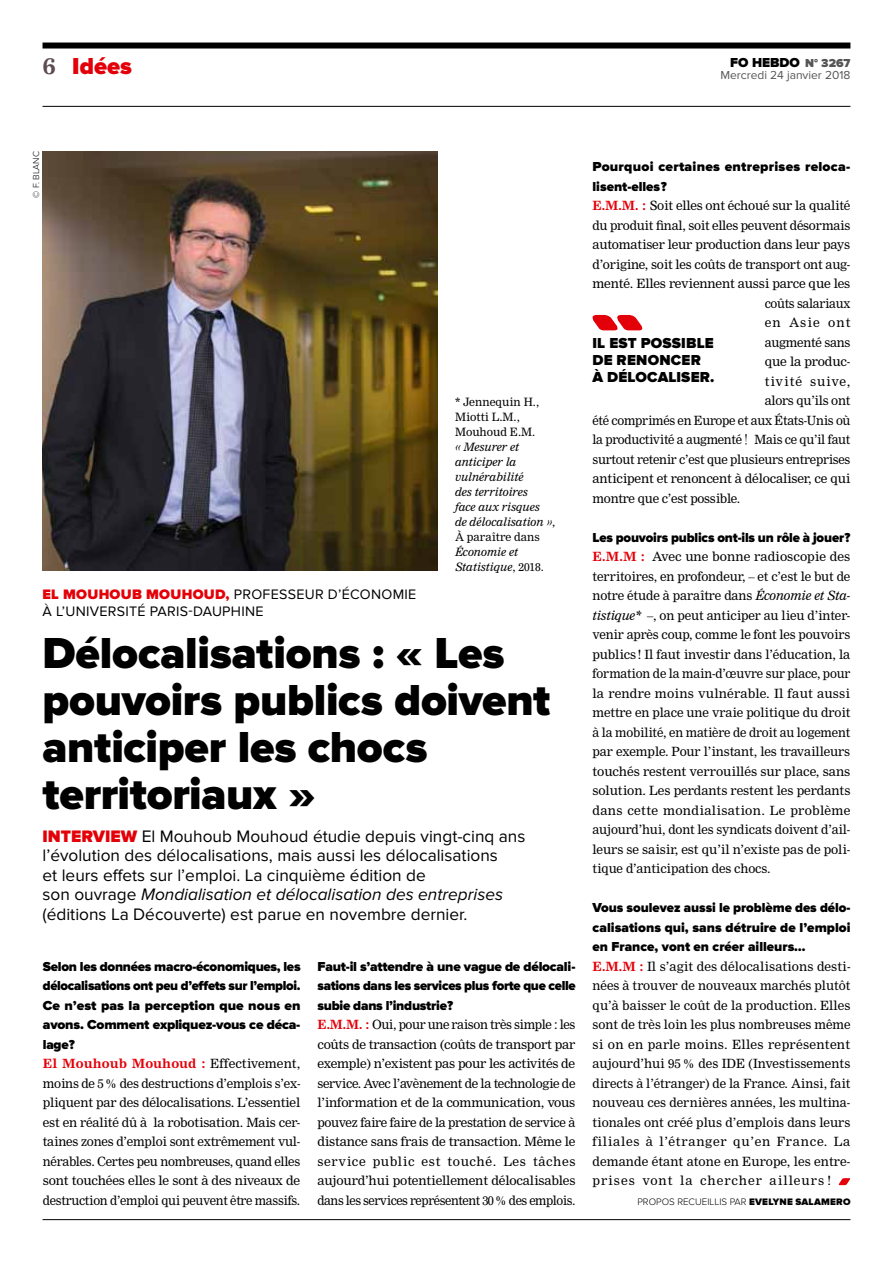
<style>
.page{position:relative;width:893px;height:1263px;background:#fff}
.page>*{position:absolute;margin:0;border:0;box-sizing:border-box;transform-origin:0 0}
.t1{font:900 45px/47.2px "Proxima Nova";letter-spacing:-.005em;color:#000}
.t2{font:900 24px "Proxima Nova";color:#e30008}
.t3{font:17.25px/19.5px "Proxima Nova";color:#000}
.t4{font:900 15px/17.2px "Proxima Nova";letter-spacing:.015em;color:#000}
.t5{font:14.25px "Proxima Nova";letter-spacing:.02em;color:#000}
.t6{font:900 14.25px "Proxima Nova";letter-spacing:.02em;color:#e30008}
.t7{font:900 13.5px/19.5px "Proxima Nova";letter-spacing:-.015em;color:#000;text-align:justify}
.t8{font:900 13.5px/19.5px "Proxima Nova";letter-spacing:.02em;color:#000}
.t9{font:12.45px/19.5px "Nimrod";letter-spacing:-.02em;color:#000;text-align:justify}
.t10{font:12.45px "Nimrod";letter-spacing:.07em;color:#000}
.t11{font:12.45px "Nimrod";letter-spacing:.08em;color:#000}
.t12{font:12px/12px "Proxima Nova";color:#565555;text-align:right}
.t13{font:italic 11.25px/15px "Nimrod";color:#000}
.t14{font:11.25px/15px "Nimrod";color:#000}
.t15{font:300 9.75px "Proxima Nova";color:#000}
.t16{font:900 9.75px "Proxima Nova";color:#000}
.t17{font:300 9px "Proxima Nova";color:#000}
.s1{font-family:"Nimrod";font-weight:700;font-size:22.5px;color:#5d4b53}
.s2{font-weight:900;font-size:13.5px;color:#000}
.s3{font-weight:900}
.s4{font-style:normal}
.s5{font-weight:400;color:#000}
.s6{font-weight:900;color:#e30008}
.s7{font-style:italic}
.s8{font-weight:700;color:#e30008}
.s9{font-family:"MS Mincho"}
</style>
<div class="page">
<hr style="left:43px;top:1219px;width:807px;height:1px;background:#000">
<div style="left:43px;top:43px;width:807px;height:6px;background:#000"></div>
<hr style="left:43px;top:106px;width:807px;height:1px;background:#000">
<img style="left:43px;top:151px;width:395px;height:420px">
<svg style="left:592px;top:315px;width:51px;height:15px"></svg>
<svg style="left:838px;top:1178px;width:13px;height:7px"></svg>
<h2 class="t2" style="left:43px;top:52px;width:91px"><span class="s1">6</span> Idées</h2>
<p class="t12" style="left:720px;top:57px;width:132px"><span class="s2">O</span> <span class="s3">N° 3267<br></span>Mercredi 24 janvier 2018</p>
<p class="t7" style="left:730px;top:53px;width:32px">FO HEBD</p>
<p class="t17" style="left:31px;top:198px;width:48px;rotate:-90deg">© F. BLAN C</p>
<p class="t14" style="left:455px;top:394px;width:86px">* Jennequin H.,<br>Miotti L.M.,<br>Mouhoud E.M.</p>
<p class="t13" style="left:455px;top:439px;width:102px">« Mesurer et anticiper la vulnérabilité<br>des territoires<br>face aux risques<br>de délocalisation »<span class="s4">,<br>À paraître dans</span></p>
<p class="t13" style="left:455px;top:544px;width:91px">Économie et<br>Statistique<span class="s4">, 2018.</span></p>
<p class="t6" style="left:43px;top:586px;width:219px">El Mouhoub Mouhoud, <span class="s5">professe</span></p>
<p class="t5" style="left:305px;top:586px;width:111px">ur d’économie</p>
<p class="t5" style="left:43px;top:603px;width:221px">à l’université Paris-Dauphine</p>
<h1 class="t1" style="left:43px;top:630px;width:509px">Délocalisations : « Les pouvoirs publics doivent anticiper les chocs territoriaux »</h1>
<p class="t3" style="left:43px;top:826px;width:484px"><span class="s6">Interview</span> El Mouhoub Mouhoud étudie depuis vingt-cinq ans l’évolution des délocalisations, mais aussi les délocalisations<br>et leurs effets sur l’emploi. La cinquième édition de<br>son ouvrage <span class="s7">Mondialisation et délocalisation des entreprises </span>(éditions La Découverte) est parue en novembre dernier.</p>
<p class="t7" style="left:43px;top:957px;width:259px">Selon les données macro-économiques, les délocalisations ont peu d’effets sur l’emploi.<br>Ce n’est pas la perception que nous en avons. Comment expliquez-vous ce déca&shy;lage ?</p>
<p class="t9" style="left:43px;top:1054px;width:259px"><span class="s8">El Mouhoub Mouhoud :</span> Effectivement, moins de 5% des destructions d’emplois s’ex&shy;pliquent par des délocalisations. L’essentiel est en réalité dû à la robotisation. Mais cer&shy;taines zones d’emploi sont extrêmement vul&shy;nérables. Certes peu nombreuses, quand elles sont touchées elles le sont à des niveaux de destruction d’emploi qui peuvent être massifs.</p>
<p class="t7" style="left:317px;top:957px;width:260px">Faut-il s’attendre à une vague de délocali&shy;sations dans les services plus forte que celle subie dans l’industrie ?</p>
<p class="t9" style="left:317px;top:1015px;width:260px"><span class="s8">E.M.M. :</span> Oui, pour une raison très simple : les coûts de transaction (coûts de transport par exemple) n’existent pas pour les activités de service. Avec l’avènement de la technologie de l’information et de la communication, vous pouvez faire faire de la prestation de service à distance sans frais de transaction. Même le service public est touché. Les tâches aujourd’hui potentiellement délocalisables dans les services représentent 30% des emplois.</p>
<p class="t8" style="left:592px;top:157px;width:259px">Pourquoi certaines entreprises reloca&shy;lisent-elles ?</p>
<p class="t9" style="left:592px;top:196px;width:259px"><span class="s8">E.M.M. :</span> Soit elles ont échoué sur la qualité</p>
<p class="t9" style="left:592px;top:215px;width:260px">du produit final, soit elles peuvent désormais</p>
<p class="t9" style="left:592px;top:235px;width:259px">automatiser leur production dans leur pays</p>
<p class="t9" style="left:592px;top:254px;width:259px">d’origine, soit les coûts de transport ont aug-</p>
<p class="t9" style="left:592px;top:274px;width:259px">menté. Elles reviennent aussi parce que les</p>
<p class="t9" style="left:765px;top:293px;width:87px">coûts salariaux</p>
<p class="t11" style="left:765px;top:315px;width:87px">en Asie ont</p>
<p class="t9" style="left:765px;top:332px;width:87px">augmenté sans</p>
<p class="t9" style="left:765px;top:352px;width:87px">que la produc-</p>
<p class="t10" style="left:765px;top:374px;width:87px">tivité suive,</p>
<p class="t9" style="left:765px;top:391px;width:87px">alors qu’ils ont</p>
<p class="t9" style="left:592px;top:410px;width:260px">été comprimés en Europe et aux États-Unis où</p>
<p class="t9" style="left:592px;top:430px;width:259px">la productivité a augmenté<span class="s9">!</span> Mais ce qu’il faut</p>
<p class="t9" style="left:592px;top:449px;width:259px">surtout retenir c’est que plusieurs entreprises</p>
<p class="t9" style="left:592px;top:469px;width:260px">anticipent et renoncent à délocaliser, ce qui</p>
<p class="t9" style="left:592px;top:488px;width:149px">montre que c’est possible.</p>
<p class="t7" style="left:592px;top:528px;width:259px">Les pouvoirs publics ont-ils un rôle à jouer ?</p>
<p class="t9" style="left:592px;top:547px;width:260px"><span class="s8">E.M.M :</span> Avec une bonne radioscopie des territoires, en profondeur, – et c’est le but de notre étude à paraître dans <span class="s7">Économie et Sta&shy;tistique*</span> –, on peut anticiper au lieu d’inter&shy;venir après coup, comme le font les pouvoirs publics! Il faut investir dans l’éducation, la formation de la main-d’œuvre sur place, pour la rendre moins vulnérable. Il faut aussi mettre en place une vraie politique du droit à la mobilité, en matière de droit au logement par exemple. Pour l’instant, les travailleurs touchés restent verrouillés sur place, sans solution. Les perdants restent les perdants dans cette mondialisation. Le problème aujourd’hui, dont les syndicats doivent d’ail&shy;leurs se saisir, est qu’il n’existe pas de poli&shy;tique d’anticipation des chocs.</p>
<p class="t7" style="left:592px;top:898px;width:260px">Vous soulevez aussi le problème des délo&shy;calisations qui, sans détruire de l’emploi en France, vont en créer ailleurs…</p>
<p class="t9" style="left:592px;top:956px;width:260px"><span class="s8">E.M.M :</span> Il s’agit des délocalisations desti&shy;nées à trouver de nouveaux marchés plutôt qu’à baisser le coût de la production. Elles sont de très loin les plus nombreuses même si on en parle moins. Elles représentent aujourd’hui 95% des IDE (Investissements directs à l’étranger) de la France. Ainsi, fait nouveau ces dernières années, les multina&shy;tionales ont créé plus d’emplois dans leurs filiales à l’étranger qu’en France. La demande étant atone en Europe, les entre&shy;prises vont la chercher ailleurs !</p>
<p class="t15" style="left:637px;top:1196px;width:166px">PROPOS RECUEILLIS PAR <span class="s3">Evelyne Sala</span></p>
<p class="t16" style="left:821px;top:1196px;width:29px">mero</p>
<p class="t4" style="left:592px;top:334px;width:123px">il est possible de renoncer à délo</p>
<p class="t4" style="left:647px;top:369px;width:69px">caliser.</p>
</div>
